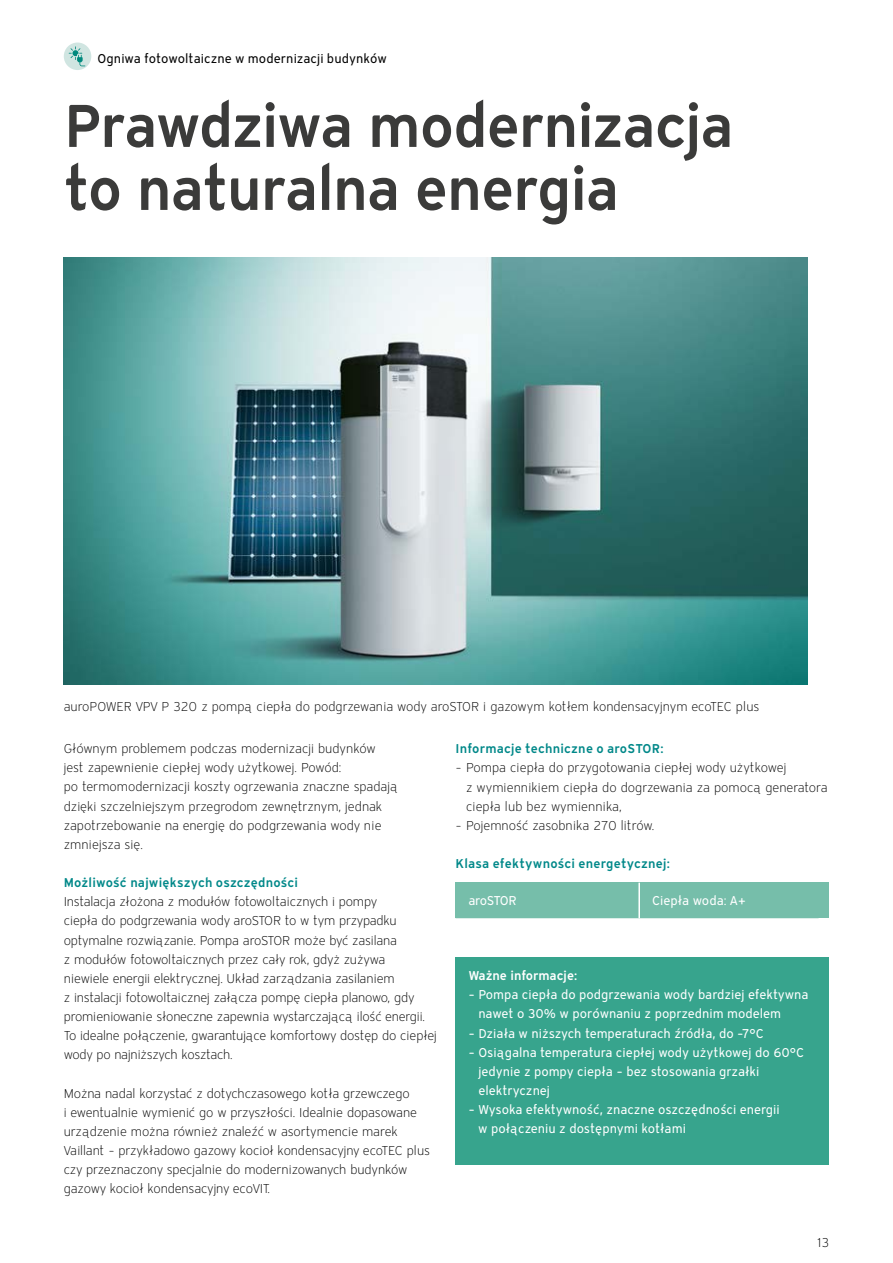
<style>
.page{position:relative;width:893px;height:1263px;background:#fff}
.page>*{position:absolute;margin:0;border:0;box-sizing:border-box;transform-origin:0 0}
.t1{font:600 60px/63px "Vaillant 16";letter-spacing:-.025em;color:#3b3b3a}
.t2{font:300 12.75px/19.2px "Vaillant 16";letter-spacing:-.015em;color:#000}
.t3{font:12.75px/19.2px "Vaillant 16";color:#fff}
.t4{font:600 12.75px "Vaillant 16";letter-spacing:.01em;color:#008889}
.t5{font:12.75px "Vaillant 16";letter-spacing:.005em;color:#000}
.t6{font:600 12.75px "Vaillant 16";color:#fff}
.t7{font:12.75px "Vaillant 16";letter-spacing:-.025em;color:#fff}
</style>
<div class="page">
<img style="left:64px;top:257px;width:744px;height:427px">
<div style="left:456px;top:957px;width:373px;height:208px;background:#37a48d"></div>
<div style="left:456px;top:883px;width:373px;height:35px;background:#76beaa"></div>
<hr style="left:638px;top:883px;width:2px;height:35px;background:#fff">
<svg style="left:64px;top:43px;width:27px;height:27px"></svg>
<svg style="left:69px;top:46px;width:16px;height:20px"></svg>
<p class="t5" style="left:98px;top:50px;width:291px">Ogniwa fotowoltaiczne w modernizacji budynków</p>
<h1 class="t1" style="left:64px;top:92px;width:671px">Prawdziwa modernizacja to naturalna energia</h1>
<p class="t2" style="left:64px;top:697px;width:697px">auroPOWER VPV P 320 z pompą ciepła do podgrzewania wody aroSTOR i gazowym kotłem kondensacyjnym ecoTEC plus</p>
<p class="t2" style="left:64px;top:739px;width:336px">Głównym problemem podczas modernizacji budynków jest zapewnienie ciepłej wody użytkowej. Powód:<br>po termomodernizacji koszty ogrzewania znaczne spadają dzięki szczelniejszym przegrodom zewnętrznym, jednak zapotrzebowanie na energię do podgrzewania wody nie zmniejsza się.</p>
<p class="t4" style="left:64px;top:874px;width:236px">Możliwość największych oszczędności</p>
<p class="t2" style="left:64px;top:892px;width:375px">Instalacja złożona z modułów fotowoltaicznych i pompy<br>ciepła do podgrzewania wody aroSTOR to w tym przypadku optymalne rozwiązanie. Pompa aroSTOR może być zasilana<br>z modułów fotowoltaicznych przez cały rok, gdyż zużywa<br>niewiele energii elektrycznej. Układ zarządzania zasilaniem<br>z instalacji fotowoltaicznej załącza pompę ciepła planowo, gdy promieniowanie słoneczne zapewnia wystarczającą ilość energii.<br>To idealne połączenie, gwarantujące komfortowy dostęp do ciepłej wody po najniższych kosztach.</p>
<p class="t2" style="left:64px;top:1083px;width:368px">Można nadal korzystać z dotychczasowego kotła grzewczego<br>i ewentualnie wymienić go w przyszłości. Idealnie dopasowane urządzenie można również znaleźć w asortymencie marek Vaillant – przykładowo gazowy kocioł kondensacyjny ecoTEC plus czy przeznaczony specjalnie do modernizowanych budynków gazowy kocioł kondensacyjny ecoVIT.</p>
<p class="t4" style="left:456px;top:740px;width:209px">Informacje techniczne o aroSTOR:</p>
<p class="t2" style="left:466px;top:758px;width:363px;text-indent:-10px">– Pompa ciepła do przygotowania ciepłej wody użytkowej<br>z wymiennikiem ciepła do dogrzewania za pomocą generatora ciepła lub bez wymiennika,</p>
<p class="t2" style="left:456px;top:815px;width:200px">– Pojemność zasobnika 270 litrów.</p>
<p class="t4" style="left:456px;top:855px;width:216px">Klasa efektywności energetycznej:</p>
<p class="t7" style="left:468px;top:893px;width:50px">aroSTOR</p>
<p class="t3" style="left:652px;top:891px;width:95px">Ciepła woda: A+</p>
<p class="t6" style="left:468px;top:967px;width:110px">Ważne informacje:</p>
<p class="t3" style="left:478px;top:985px;width:332px;text-indent:-10px">– Pompa ciepła do podgrzewania wody bardziej efektywna nawet o 30% w porównaniu z poprzednim modelem</p>
<p class="t3" style="left:468px;top:1023px;width:297px">– Działa w niższych temperaturach źródła, do –7°C</p>
<p class="t3" style="left:478px;top:1042px;width:327px;text-indent:-10px">– Osiągalna temperatura ciepłej wody użytkowej do 60°C jedynie z pompy ciepła – bez stosowania grzałki elektrycznej</p>
<p class="t3" style="left:478px;top:1100px;width:303px;text-indent:-10px">– Wysoka efektywność, znaczne oszczędności energii w połączeniu z dostępnymi kotłami</p>
<p class="t2" style="left:817px;top:1232px;width:14px">13</p>
</div>
